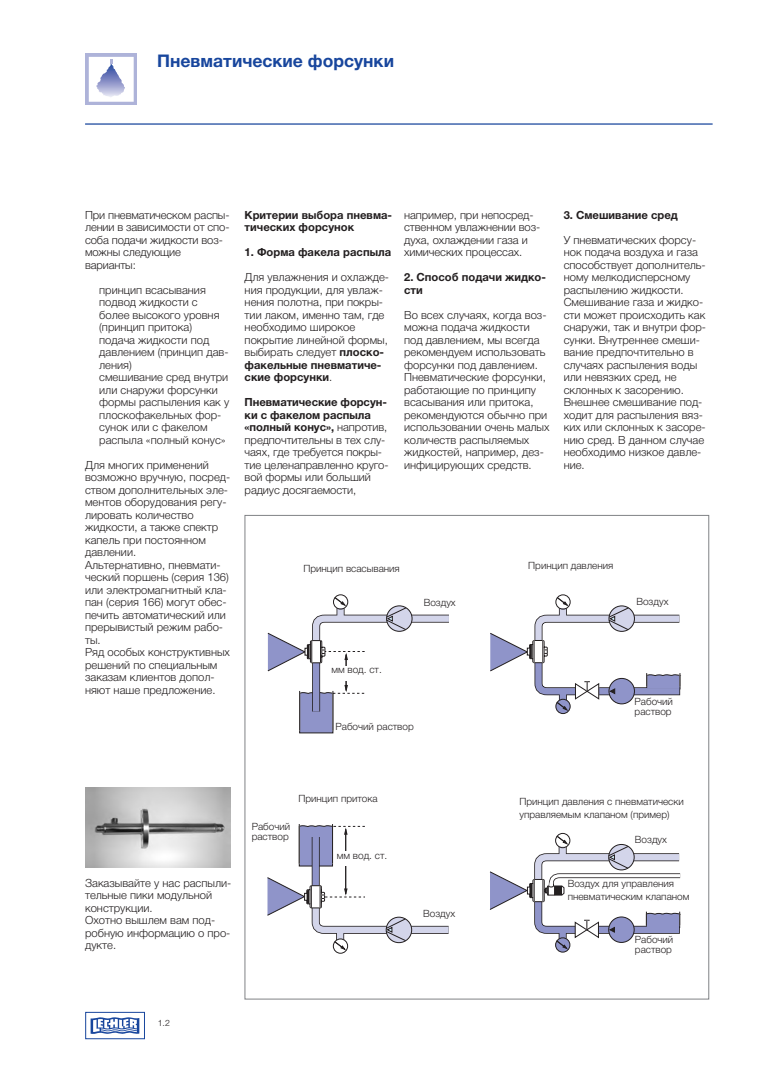
<style>
.page{position:relative;width:780px;height:1088px;background:#fff}
.page>*{position:absolute;margin:0;border:0;box-sizing:border-box;transform-origin:0 0}
.t1{font:700 17.5px "Helvetica Neue LTCYR";color:#18469d}
.t2{font:300 11.25px/12.5px "Helvetica Neue LTCYR";color:#231f20}
.t3{font:700 11.25px/12.5px "Helvetica Neue LTCYR";color:#231f20}
.t4{font:300 10px/10px "Helvetica Neue LTCYR";color:#231f20}
.t5{font:300 9.62px "Helvetica BQ";color:#231f20}
.t6{font:300 8.75px "Helvetica Neue LTCYR";color:#231f20}
.s1{font-weight:700}
</style>
<div class="page">
<div style="left:85px;top:1012px;width:60px;height:27px;border:1px solid #18469d"></div>
<svg style="left:91px;top:1017px;width:48px;height:17px"></svg>
<div style="left:85px;top:53px;width:52px;height:52px;background:#aeb3d9"></div>
<div style="left:90px;top:58px;width:42px;height:42px;background:#fff"></div>
<div style="left:89px;top:57px;width:45px;height:45px;border:3px solid #fff"></div>
<svg style="left:96px;top:59px;width:29px;height:38px"></svg>
<div style="left:333px;top:594px;width:15px;height:15px;border:1px solid #231f20;border-radius:50%"></div>
<div style="left:555px;top:594px;width:15px;height:15px;border:1px solid #231f20;border-radius:50%"></div>
<div style="left:556px;top:699px;width:14px;height:14px;background:#8f94c9;border-radius:50%"></div>
<div style="left:555px;top:699px;width:15px;height:15px;border:1px solid #231f20;border-radius:50%"></div>
<div style="left:555px;top:833px;width:15px;height:15px;border:1px solid #231f20;border-radius:50%"></div>
<div style="left:555px;top:937px;width:15px;height:15px;border:1px solid #231f20;border-radius:50%"></div>
<div style="left:333px;top:938px;width:15px;height:15px;border:1px solid #231f20;border-radius:50%"></div>
<svg style="left:267px;top:824px;width:182px;height:126px"></svg>
<svg style="left:267px;top:596px;width:182px;height:138px"></svg>
<svg style="left:490px;top:596px;width:191px;height:115px"></svg>
<svg style="left:489px;top:835px;width:192px;height:114px"></svg>
<hr style="left:85px;top:123px;width:627px;height:2px;background:#18469d">
<img style="left:85px;top:787px;width:145px;height:80px">
<div style="left:423px;top:599px;width:42px;height:14px;background:#fff"></div>
<div style="left:636px;top:598px;width:42px;height:14px;background:#fff"></div>
<div style="left:335px;top:722px;width:90px;height:15px;background:#fff"></div>
<div style="left:634px;top:698px;width:57px;height:25px;background:#fff"></div>
<div style="left:331px;top:666px;width:54px;height:14px;background:#fff"></div>
<div style="left:337px;top:851px;width:53px;height:15px;background:#fff"></div>
<div style="left:423px;top:910px;width:42px;height:14px;background:#fff"></div>
<div style="left:635px;top:836px;width:41px;height:14px;background:#fff"></div>
<div style="left:252px;top:823px;width:44px;height:28px;background:#fff"></div>
<div style="left:635px;top:936px;width:47px;height:25px;background:#fff"></div>
<div style="left:567px;top:880px;width:131px;height:31px;background:#fff"></div>
<h1 class="t1" style="left:157px;top:54px;width:238px">Пневматические форсунки</h1>
<p class="t2" style="left:85px;top:210px;width:146px">При пневматическом распы&shy;лении в зависимости от спо&shy;соба подачи жидкости воз&shy;можны следующие варианты:</p>
<p class="t2" style="left:99px;top:285px;width:131px">принцип всасывания подвод жидкости с более высокого уровня (принцип притока) подача жидкости под давлением (принцип дав&shy;ления)<br>смешивание сред внутри или снаружи форсунки формы распыления как у плоскофакельных фор&shy;сунок или с факелом распыла «полный конус»</p>
<p class="t2" style="left:85px;top:460px;width:147px">Для многих применений возможно вручную, посред&shy;ством дополнительных эле&shy;ментов оборудования регу&shy;лировать количество жидкости, а также спектр капель при постоянном давлении.<br>Альтернативно, пневмати&shy;ческий поршень (серия 136) или электромагнитный кла&shy;пан (серия 166) могут обес&shy;печить автоматический или прерывистый режим рабо&shy;ты.<br>Ряд особых конструктивных решений по специальным заказам клиентов допол&shy;няют наше предложение.</p>
<p class="t3" style="left:244px;top:210px;width:149px">Критерии выбора пневма&shy;тических форсунок</p>
<p class="t3" style="left:244px;top:247px;width:148px">1. Форма факела распыла</p>
<p class="t2" style="left:244px;top:272px;width:146px">Для увлажнения и охлажде&shy;ния продукции, для увлаж&shy;нения полотна, при покры&shy;тии лаком, именно там, где необходимо широкое покрытие линейной формы, выбирать следует <span class="s1">плоско&shy;факельные пневматиче&shy;ские форсунки</span>.</p>
<p class="t2" style="left:244px;top:397px;width:145px"><span class="s1">Пневматические форсун&shy;ки с факелом распыла «полный конус»,</span> напротив, предпочтительны в тех слу&shy;чаях, где требуется покры&shy;тие целенаправленно круго&shy;вой формы или больший радиус досягаемости,</p>
<p class="t2" style="left:404px;top:210px;width:138px">например, при непосред&shy;ственном увлажнении воз&shy;духа, охлаждении газа и химических процессах.</p>
<p class="t3" style="left:404px;top:272px;width:143px">2. Способ подачи жидко&shy;сти</p>
<p class="t2" style="left:404px;top:310px;width:147px">Во всех случаях, когда воз&shy;можна подача жидкости под давлением, мы всегда рекомендуем использовать форсунки под давлением.<br>Пневматические форсунки, работающие по принципу всасывания или притока, рекомендуются обычно при использовании очень малых количеств распыляемых жидкостей, например, дез&shy;инфицирующих средств.</p>
<p class="t3" style="left:563px;top:210px;width:116px">3. Смешивание сред</p>
<p class="t2" style="left:563px;top:235px;width:144px">У пневматических форсу&shy;нок подача воздуха и газа способствует дополнитель&shy;ному мелкодисперсному распылению жидкости.<br>Смешивание газа и жидко&shy;сти может происходить как снаружи, так и внутри фор&shy;сунки. Внутреннее смеши&shy;вание предпочтительно в случаях распыления воды или невязких сред, не склонных к засорению.<br>Внешнее смешивание под&shy;ходит для распыления вяз&shy;ких или склонных к засоре&shy;нию сред. В данном случае необходимо низкое давле&shy;ние.</p>
<p class="t4" style="left:303px;top:564px;width:98px">Принцип всасывания</p>
<p class="t4" style="left:528px;top:562px;width:87px">Принцип давления</p>
<p class="t4" style="left:423px;top:598px;width:34px">Воздух</p>
<p class="t4" style="left:636px;top:598px;width:34px">Воздух</p>
<p class="t4" style="left:331px;top:666px;width:52px">мм вод. ст.</p>
<p class="t4" style="left:335px;top:722px;width:80px">Рабочий раствор</p>
<p class="t4" style="left:634px;top:698px;width:40px">Рабочий раствор</p>
<p class="t2" style="left:85px;top:878px;width:148px">Заказывайте у нас распыли&shy;тельные пики модульной конструкции.<br>Охотно вышлем вам под&shy;робную информацию о про&shy;дукте.</p>
<p class="t4" style="left:252px;top:822px;width:40px">Рабочий раствор</p>
<p class="t4" style="left:298px;top:794px;width:81px">Принцип притока</p>
<p class="t5" style="left:311px;top:796px;width:54px">Zulaufprinzip</p>
<p class="t4" style="left:337px;top:851px;width:52px">мм вод. ст.</p>
<p class="t4" style="left:423px;top:910px;width:34px">Воздух</p>
<p class="t4" style="left:519px;top:796px;width:166px;line-height:12.5px">Принцип давления с пневматически управляемым клапаном (пример)</p>
<p class="t4" style="left:635px;top:836px;width:34px">Воздух</p>
<p class="t4" style="left:567px;top:878px;width:123px;line-height:12.5px">Воздух для управления пневматическим клапаном</p>
<p class="t4" style="left:635px;top:936px;width:40px">Рабочий раствор</p>
<p class="t6" style="left:158px;top:1019px;width:14px">1.2</p>
</div>
